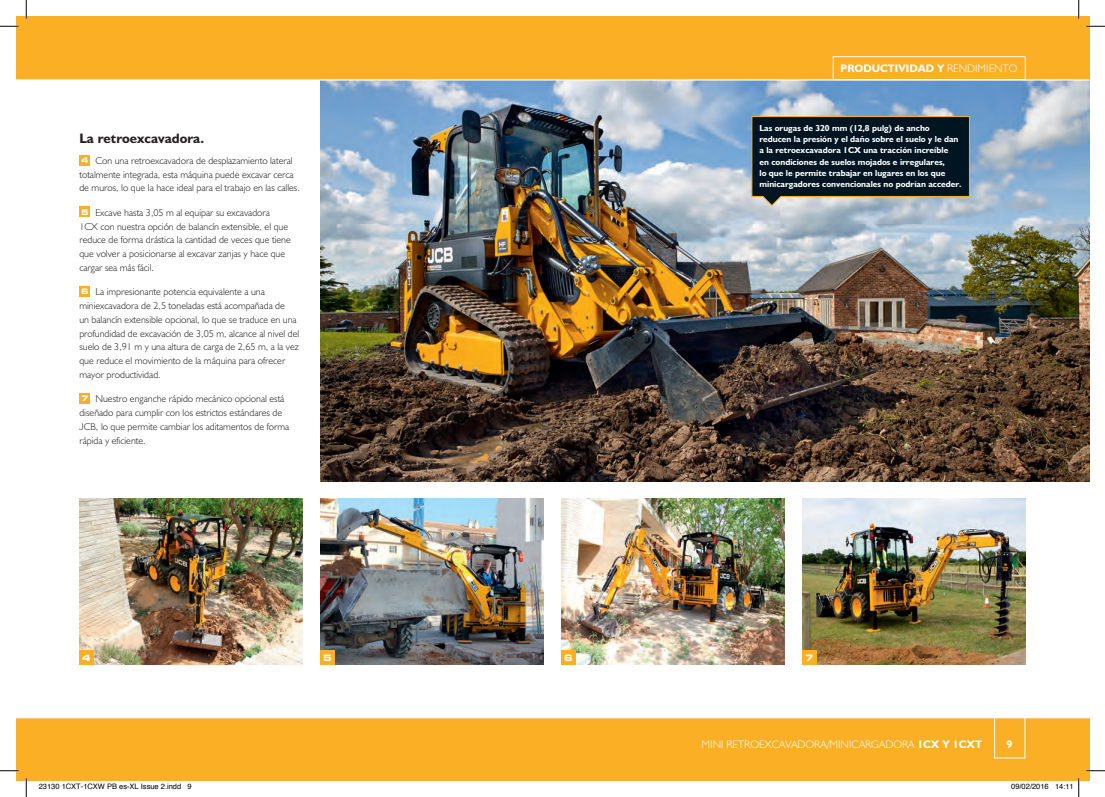
<style>
.page{position:relative;width:1105px;height:797px;background:#fff}
.page>*{position:absolute;margin:0;border:0;box-sizing:border-box;transform-origin:0 0}
.t1{font:13.75px "JCB Bold";color:#231f20}
.t2{font:11px "JCB Light";color:#fff}
.t3{font:11px "JCB Bold";color:#fff}
.t4{font:700 11px "JCB Euro";color:#fff}
.t5{font:10px/13.8px "JCB Light";color:#231f20}
.t6{font:8.75px/11.2px "JCB Bold";color:#fff}
.t7{font:700 expanded 8.75px "Square 721 BT";color:#fff}
.t8{font:7.5px "Helvetica";color:#000}
.s1{font-family:"Square 721 BT";font-weight:700;font-stretch:expanded;font-size:7.62px;color:#fff}
.s2{font-family:"JCB Light"}
.s3{font-family:"JCB Bold"}
</style>
<div class="page">
<img style="left:561px;top:499px;width:224px;height:165px">
<img style="left:802px;top:499px;width:223px;height:165px">
<img style="left:79px;top:499px;width:224px;height:165px">
<img style="left:320px;top:81px;width:769px;height:400px">
<img style="left:320px;top:499px;width:224px;height:165px">
<div style="left:16px;top:16px;width:1073px;height:63px;background:#fbaf25"></div>
<div style="left:16px;top:717px;width:1073px;height:64px;background:#fbaf25"></div>
<hr style="left:16px;top:717px;width:1073px;height:1px;background:#fff">
<div style="left:79px;top:155px;width:11px;height:10px;background:#fbaf25"></div>
<div style="left:79px;top:206px;width:11px;height:11px;background:#fbaf25"></div>
<div style="left:79px;top:286px;width:11px;height:11px;background:#fbaf25"></div>
<div style="left:79px;top:393px;width:11px;height:11px;background:#fbaf25"></div>
<div style="left:833px;top:56px;width:192px;height:24px;border:1px solid #fff"></div>
<div style="left:994px;top:708px;width:31px;height:50px;border:1px solid #fff"></div>
<div style="left:802px;top:650px;width:14px;height:14px;background:#fbaf25"></div>
<div style="left:320px;top:650px;width:15px;height:14px;background:#fbaf25"></div>
<div style="left:79px;top:650px;width:15px;height:14px;background:#fbaf25"></div>
<svg style="left:751px;top:116px;width:219px;height:91px"></svg>
<div style="left:561px;top:650px;width:14px;height:14px;background:#fbaf25"></div>
<svg style="left:0;top:25px;width:19px;height:2px"></svg>
<svg style="left:1086px;top:25px;width:19px;height:2px"></svg>
<svg style="left:0;top:770px;width:19px;height:1px"></svg>
<svg style="left:1086px;top:770px;width:19px;height:1px"></svg>
<svg style="left:25px;top:0;width:2px;height:19px"></svg>
<svg style="left:25px;top:778px;width:2px;height:19px"></svg>
<svg style="left:1078px;top:0;width:1px;height:19px"></svg>
<svg style="left:1078px;top:778px;width:1px;height:19px"></svg>
<h1 class="t1" style="left:79px;top:130px;width:126px">La retroexcavadora.</h1>
<p class="t5" style="left:79px;top:153px;width:222px"><span class="s1">4</span> Con una retroexcavadora de desplazamiento lateral totalmente integrada, esta máquina puede excavar cerca de muros, lo que la hace ideal para el trabajo en las calles.</p>
<p class="t5" style="left:79px;top:205px;width:213px"><span class="s1">5</span> Excave hasta 3,05 m al equipar su excavadora<br>1CX con nuestra opción de balancín extensible, el que reduce de forma drástica la cantidad de veces que tiene que volver a posicionarse al excavar zanjas y hace que cargar sea más fácil.</p>
<p class="t5" style="left:79px;top:285px;width:221px"><span class="s1">6</span> La impresionante potencia equivalente a una miniexcavadora de 2,5 toneladas está acompañada de<br>un balancín extensible opcional, lo que se traduce en una profundidad de excavación de 3,05 m, alcance al nivel del suelo de 3,91 m y una altura de carga de 2,65 m, a la vez que reduce el movimiento de la máquina para ofrecer mayor productividad.</p>
<p class="t5" style="left:79px;top:392px;width:211px"><span class="s1">7</span> Nuestro enganche rápido mecánico opcional está diseñado para cumplir con los estrictos estándares de JCB, lo que permite cambiar los aditamentos de forma rápida y eficiente.</p>
<p class="t3" style="left:840px;top:62px;width:178px">PRODUCTIVIDAD Y <span class="s2">RENDIMIENTO</span></p>
<p class="t6" style="left:759px;top:122px;width:204px">Las orugas de 320 mm (12,8 pulg) de ancho reducen la presión y el daño sobre el suelo y le dan a la retroexcavadora 1CX una tracción increíble<br>en condiciones de suelos mojados e irregulares,<br>lo que le permite trabajar en lugares en los que minicargadores convencionales no podrían acceder.</p>
<p class="t7" style="left:564px;top:652px;width:10px">46</p>
<p class="t7" style="left:82px;top:652px;width:10px">4</p>
<p class="t7" style="left:323px;top:652px;width:10px">5</p>
<p class="t7" style="left:805px;top:652px;width:10px">7</p>
<p class="t2" style="left:702px;top:737px;width:282px">MINI RETROEXCAVADORA/MINICARGADORA <span class="s3">1CX Y 1CXT</span></p>
<p class="t4" style="left:1006px;top:737px;width:7px">9</p>
<p class="t8" style="left:39px;top:781px;width:154px">23130 1CXT-1CXW PB es-XL Issue 2.indd 9</p>
<p class="t8" style="left:1011px;top:781px;width:64px">09/02/2016 14:11</p>
</div>
